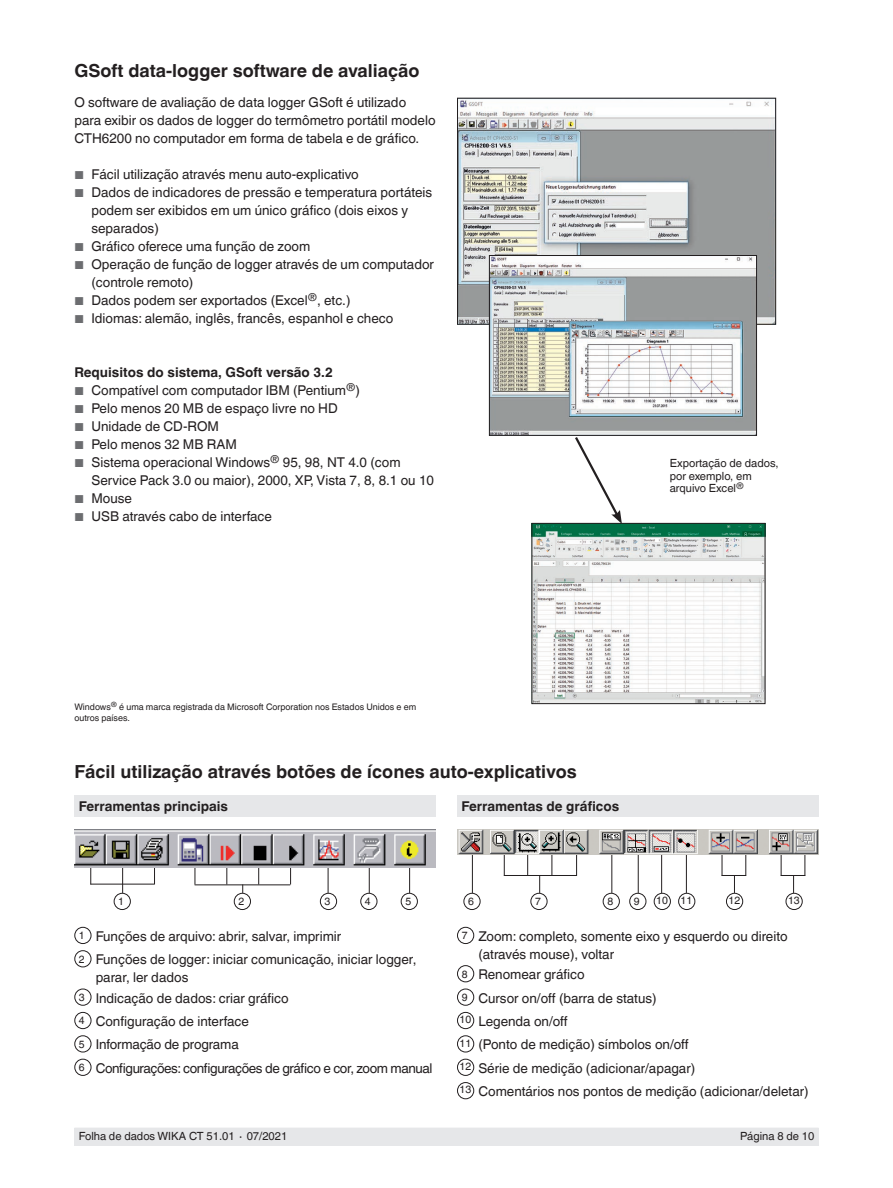
<style>
.page{position:relative;width:893px;height:1188px;background:#fff}
.page>*{position:absolute;margin:0;border:0;box-sizing:border-box;transform-origin:0 0}
.t1{font:700 18px "Helvetica World";color:#231f20}
.t2{font:13.5px/18px "Helvetica World";color:#231f20}
.t3{font:13.5px/23.4px "Helvetica World";letter-spacing:-.03em;color:#231f20}
.t4{font:700 13.5px "Helvetica World";color:#231f20}
.t5{font:11.25px/12.3px "Helvetica World";color:#231f20}
.t6{font:10.5px "Helvetica World";color:#231f20}
.t7{font:9px/10.5px "Helvetica World";color:#231f20}
.s1{font-size:11.55px;color:#6c6d70}
.s2{font-size:10.5px}
</style>
<div class="page">
<div style="left:74px;top:1128px;width:745px;height:17px;background:#e6e7e9"></div>
<div style="left:457px;top:795px;width:362px;height:21px;background:#e6e7e9"></div>
<svg style="left:573px;top:437px;width:49px;height:86px"></svg>
<img style="left:533px;top:525px;width:230px;height:177px">
<div style="left:531px;top:523px;width:234px;height:181px;border:1px solid #231f20"></div>
<svg style="left:90px;top:867px;width:1px;height:17px"></svg>
<svg style="left:154px;top:867px;width:1px;height:17px"></svg>
<svg style="left:122px;top:867px;width:1px;height:26px"></svg>
<hr style="left:90px;top:884px;width:64px;height:1px;background:#231f20">
<svg style="left:195px;top:867px;width:1px;height:17px"></svg>
<svg style="left:226px;top:867px;width:1px;height:17px"></svg>
<svg style="left:258px;top:867px;width:1px;height:17px"></svg>
<svg style="left:290px;top:867px;width:1px;height:17px"></svg>
<hr style="left:195px;top:884px;width:95px;height:1px;background:#231f20">
<svg style="left:328px;top:867px;width:1px;height:26px"></svg>
<svg style="left:369px;top:867px;width:1px;height:26px"></svg>
<svg style="left:409px;top:867px;width:1px;height:26px"></svg>
<div style="left:114px;top:893px;width:17px;height:17px;border:1px solid #231f20;border-radius:50%"></div>
<div style="left:234px;top:893px;width:17px;height:17px;border:1px solid #231f20;border-radius:50%"></div>
<div style="left:320px;top:893px;width:17px;height:17px;border:1px solid #231f20;border-radius:50%"></div>
<div style="left:360px;top:893px;width:17px;height:17px;border:1px solid #231f20;border-radius:50%"></div>
<div style="left:401px;top:893px;width:17px;height:17px;border:1px solid #231f20;border-radius:50%"></div>
<img style="left:74px;top:829px;width:362px;height:38px">
<hr style="left:472px;top:850px;width:1px;height:43px;background:#231f20">
<svg style="left:551px;top:855px;width:1px;height:20px"></svg>
<svg style="left:504px;top:855px;width:1px;height:20px"></svg>
<svg style="left:527px;top:855px;width:1px;height:20px"></svg>
<svg style="left:576px;top:855px;width:1px;height:20px"></svg>
<hr style="left:504px;top:875px;width:73px;height:1px;background:#231f20">
<svg style="left:539px;top:876px;width:1px;height:17px"></svg>
<svg style="left:781px;top:855px;width:24px;height:38px"></svg>
<svg style="left:722px;top:855px;width:24px;height:38px"></svg>
<hr style="left:611px;top:850px;width:1px;height:43px;background:#231f20">
<hr style="left:638px;top:850px;width:1px;height:43px;background:#231f20">
<hr style="left:661px;top:850px;width:1px;height:43px;background:#231f20">
<hr style="left:686px;top:850px;width:1px;height:43px;background:#231f20">
<div style="left:463px;top:893px;width:17px;height:17px;border:1px solid #231f20;border-radius:50%"></div>
<div style="left:530px;top:893px;width:17px;height:17px;border:1px solid #231f20;border-radius:50%"></div>
<div style="left:603px;top:893px;width:17px;height:17px;border:1px solid #231f20;border-radius:50%"></div>
<div style="left:629px;top:893px;width:17px;height:17px;border:1px solid #231f20;border-radius:50%"></div>
<div style="left:654px;top:893px;width:17px;height:17px;border:1px solid #231f20;border-radius:50%"></div>
<div style="left:678px;top:893px;width:17px;height:17px;border:1px solid #231f20;border-radius:50%"></div>
<div style="left:726px;top:893px;width:17px;height:17px;border:1px solid #231f20;border-radius:50%"></div>
<div style="left:786px;top:893px;width:17px;height:17px;border:1px solid #231f20;border-radius:50%"></div>
<img style="left:457px;top:829px;width:362px;height:26px">
<img style="left:459px;top:100px;width:315px;height:223px">
<div style="left:457px;top:98px;width:319px;height:227px;border:1px solid #231f20"></div>
<img style="left:491px;top:257px;width:264px;height:177px">
<div style="left:489px;top:255px;width:268px;height:181px;border:1px solid #231f20"></div>
<div style="left:74px;top:927px;width:17px;height:17px;border:1px solid #231f20;border-radius:50%"></div>
<div style="left:74px;top:950px;width:17px;height:17px;border:1px solid #231f20;border-radius:50%"></div>
<div style="left:74px;top:989px;width:17px;height:17px;border:1px solid #231f20;border-radius:50%"></div>
<div style="left:74px;top:1012px;width:17px;height:17px;border:1px solid #231f20;border-radius:50%"></div>
<div style="left:74px;top:1035px;width:17px;height:17px;border:1px solid #231f20;border-radius:50%"></div>
<div style="left:74px;top:1059px;width:17px;height:17px;border:1px solid #231f20;border-radius:50%"></div>
<div style="left:457px;top:927px;width:17px;height:17px;border:1px solid #231f20;border-radius:50%"></div>
<div style="left:457px;top:965px;width:17px;height:17px;border:1px solid #231f20;border-radius:50%"></div>
<div style="left:457px;top:989px;width:17px;height:17px;border:1px solid #231f20;border-radius:50%"></div>
<div style="left:457px;top:1012px;width:17px;height:17px;border:1px solid #231f20;border-radius:50%"></div>
<div style="left:457px;top:1035px;width:17px;height:17px;border:1px solid #231f20;border-radius:50%"></div>
<div style="left:457px;top:1059px;width:17px;height:17px;border:1px solid #231f20;border-radius:50%"></div>
<div style="left:457px;top:1082px;width:17px;height:17px;border:1px solid #231f20;border-radius:50%"></div>
<div style="left:74px;top:795px;width:362px;height:21px;background:#e6e7e9"></div>
<h1 class="t1" style="left:74px;top:60px;width:347px">GSoft data-logger software de avaliação</h1>
<p class="t2" style="left:74px;top:94px;width:363px">O software de avaliação de data logger GSoft é utilizado para exibir os dados de logger do termômetro portátil modelo<br>CTH6200 no computador em forma de tabela e de gráfico.</p>
<p class="t2" style="left:74px;top:166px;width:286px"><span class="s1">■</span> Fácil utilização através menu auto-explicativo</p>
<p class="t2" style="left:91px;top:184px;width:342px;text-indent:-17px"><span class="s1">■</span> Dados de indicadores de pressão e temperatura portáteis podem ser exibidos em um único gráfico (dois eixos y separados)</p>
<p class="t2" style="left:74px;top:238px;width:237px"><span class="s1">■</span> Gráfico oferece uma função de zoom</p>
<p class="t2" style="left:91px;top:256px;width:344px;text-indent:-17px"><span class="s1">■</span> Operação de função de logger através de um computador (controle remoto)</p>
<p class="t2" style="left:74px;top:292px;width:278px"><span class="s1">■</span> Dados podem ser exportados (Excel<sup>®</sup>, etc.)</p>
<p class="t2" style="left:74px;top:310px;width:320px"><span class="s1">■</span> Idiomas: alemão, inglês, francês, espanhol e checo</p>
<p class="t4" style="left:74px;top:365px;width:260px">Requisitos do sistema, GSoft versão 3.2</p>
<p class="t2" style="left:74px;top:382px;width:287px"><span class="s1">■</span> Compatível com computador IBM (Pentium<sup>®</sup>)</p>
<p class="t2" style="left:74px;top:400px;width:265px"><span class="s1">■</span> Pelo menos 20 MB de espaço livre no HD</p>
<p class="t2" style="left:74px;top:418px;width:146px"><span class="s1">■</span> Unidade de CD-ROM</p>
<p class="t2" style="left:74px;top:436px;width:164px"><span class="s1">■</span> Pelo menos 32 MB RAM</p>
<p class="t2" style="left:91px;top:454px;width:344px;text-indent:-17px"><span class="s1">■</span> Sistema operacional Windows<sup>®</sup> 95, 98, NT 4.0 (com<br>Service Pack 3.0 ou maior), 2000, XP, Vista 7, 8, 8.1 ou 10</p>
<p class="t2" style="left:74px;top:490px;width:59px"><span class="s1">■</span> Mouse</p>
<p class="t2" style="left:74px;top:508px;width:199px"><span class="s1">■</span> USB através cabo de interface</p>
<p class="t5" style="left:670px;top:457px;width:110px">Exportação de dados, por exemplo, em arquivo Excel<sup>®</sup></p>
<p class="t7" style="left:74px;top:702px;width:343px">Windows<sup>®</sup> é uma marca registrada da Microsoft Corporation nos Estados Unidos e em outros países.</p>
<h1 class="t1" style="left:74px;top:762px;width:504px">Fácil utilização através botões de ícones auto-explicativos</h1>
<p class="t4" style="left:79px;top:798px;width:151px">Ferramentas principais</p>
<p class="t4" style="left:461px;top:798px;width:159px">Ferramentas de gráficos</p>
<p class="t6" style="left:118px;top:895px;width:7px">1</p>
<p class="t6" style="left:238px;top:895px;width:7px">2</p>
<p class="t6" style="left:325px;top:895px;width:7px">3</p>
<p class="t6" style="left:365px;top:895px;width:7px">4</p>
<p class="t6" style="left:405px;top:895px;width:7px">5</p>
<p class="t6" style="left:468px;top:895px;width:7px">6</p>
<p class="t6" style="left:535px;top:895px;width:7px">7</p>
<p class="t6" style="left:607px;top:895px;width:7px">8</p>
<p class="t6" style="left:634px;top:895px;width:7px">9</p>
<p class="t6" style="left:656px;top:894px;width:38px">10 11</p>
<p class="t6" style="left:728px;top:894px;width:13px">12</p>
<p class="t6" style="left:788px;top:894px;width:13px">13</p>
<p class="t2" style="left:79px;top:925px;width:339px;line-height:23.4px"><span class="s2">1</span> Funções de arquivo: abrir, salvar, imprimir<br><span class="s2">2</span> Funções de logger: iniciar comunicação, iniciar logger,</p>
<p class="t2" style="left:79px;top:967px;width:211px;line-height:20.2px;text-indent:17px">parar, ler dados<br><span class="s2">3</span> Indicação de dados: criar gráfico</p>
<p class="t3" style="left:79px;top:1010px;width:355px"><span class="s2">4</span> Configuração de interface<br><span class="s2">5</span> Informação de programa<br><span class="s2">6</span> Configurações: configurações de gráfico e cor, zoom manual</p>
<p class="t2" style="left:478px;top:927px;width:311px;text-indent:-17px"><span class="s2">7</span> Zoom: completo, somente eixo y esquerdo ou direito (através mouse), voltar</p>
<p class="t2" style="left:459px;top:963px;width:351px;line-height:23.4px"><span class="s2">8</span> Renomear gráfico<br><span class="s2">9</span> Cursor on/off (barra de status)<br><sup>10</sup> Legenda on/off<br><sup>11</sup> (Ponto de medição) símbolos on/off<br><sup>12</sup> Série de medição (adicionar/apagar)<br><sup>13</sup> Comentários nos pontos de medição (adicionar/deletar)</p>
<p class="t5" style="left:79px;top:1130px;width:210px">Folha de dados WIKA CT 51.01 ∙ 07/2021</p>
<p class="t5" style="left:740px;top:1130px;width:76px">Página 8 de 10</p>
</div>
